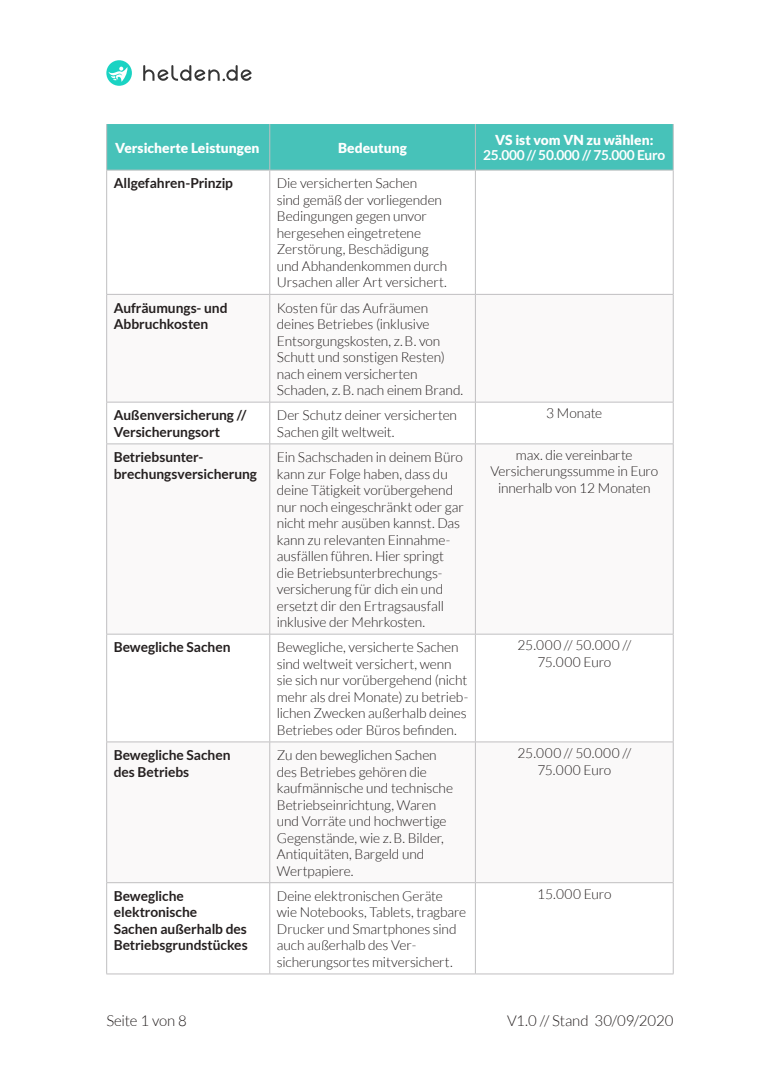
<style>
.page{position:relative;width:780px;height:1088px;background:#fff}
.page>*{position:absolute;margin:0;border:0;box-sizing:border-box;transform-origin:0 0}
.t1{font:300 15px "Lato";letter-spacing:-.01em;color:#241f1f}
.t2{font:300 13.75px/16.5px "Lato";letter-spacing:-.01em;color:#241f1f}
.t3{font:700 13.75px/16.5px "Lato";letter-spacing:-.005em;color:#241f1f}
.t4{font:300 13.75px/16.5px "Lato";letter-spacing:.025em;color:#241f1f;text-align:center}
.t5{font:900 13.75px "Lato";color:#fff}
.t6{font:700 13.75px "Lato";letter-spacing:-.02em;color:#fff}
</style>
<div class="page">
<div style="left:107px;top:124px;width:566px;height:46px;background:#47c2b9"></div>
<svg style="left:107px;top:295px;width:566px;height:587px"></svg>
<hr style="left:106px;top:170px;width:1px;height:124px;background:#c0bfc1">
<hr style="left:269px;top:170px;width:1px;height:124px;background:#c0bfc1">
<hr style="left:475px;top:170px;width:1px;height:124px;background:#c0bfc1">
<hr style="left:673px;top:170px;width:1px;height:124px;background:#c0bfc1">
<hr style="left:106px;top:295px;width:1px;height:107px;background:#c0bfc1">
<hr style="left:269px;top:295px;width:1px;height:107px;background:#c0bfc1">
<hr style="left:475px;top:295px;width:1px;height:107px;background:#c0bfc1">
<hr style="left:673px;top:295px;width:1px;height:107px;background:#c0bfc1">
<hr style="left:106px;top:402px;width:164px;height:1px;background:#c0bfc1">
<hr style="left:106px;top:402px;width:1px;height:41px;background:#c0bfc1">
<hr style="left:270px;top:402px;width:205px;height:1px;background:#c0bfc1">
<hr style="left:269px;top:402px;width:1px;height:41px;background:#c0bfc1">
<hr style="left:475px;top:402px;width:198px;height:1px;background:#c0bfc1">
<hr style="left:475px;top:402px;width:1px;height:41px;background:#c0bfc1">
<hr style="left:673px;top:402px;width:1px;height:41px;background:#c0bfc1">
<hr style="left:106px;top:443px;width:164px;height:1px;background:#c0bfc1">
<hr style="left:106px;top:444px;width:1px;height:190px;background:#c0bfc1">
<hr style="left:270px;top:443px;width:205px;height:1px;background:#c0bfc1">
<hr style="left:269px;top:444px;width:1px;height:190px;background:#c0bfc1">
<hr style="left:475px;top:443px;width:198px;height:1px;background:#c0bfc1">
<hr style="left:475px;top:444px;width:1px;height:190px;background:#c0bfc1">
<hr style="left:673px;top:444px;width:1px;height:190px;background:#c0bfc1">
<hr style="left:106px;top:634px;width:164px;height:1px;background:#c0bfc1">
<hr style="left:106px;top:634px;width:1px;height:107px;background:#c0bfc1">
<hr style="left:270px;top:634px;width:205px;height:1px;background:#c0bfc1">
<hr style="left:269px;top:634px;width:1px;height:107px;background:#c0bfc1">
<hr style="left:475px;top:634px;width:198px;height:1px;background:#c0bfc1">
<hr style="left:475px;top:634px;width:1px;height:107px;background:#c0bfc1">
<hr style="left:673px;top:634px;width:1px;height:107px;background:#c0bfc1">
<hr style="left:106px;top:741px;width:164px;height:1px;background:#c0bfc1">
<hr style="left:106px;top:742px;width:1px;height:140px;background:#c0bfc1">
<hr style="left:270px;top:741px;width:205px;height:1px;background:#c0bfc1">
<hr style="left:269px;top:742px;width:1px;height:140px;background:#c0bfc1">
<hr style="left:475px;top:741px;width:198px;height:1px;background:#c0bfc1">
<hr style="left:475px;top:742px;width:1px;height:140px;background:#c0bfc1">
<hr style="left:673px;top:742px;width:1px;height:140px;background:#c0bfc1">
<hr style="left:106px;top:882px;width:164px;height:1px;background:#c0bfc1">
<hr style="left:106px;top:883px;width:1px;height:90px;background:#c0bfc1">
<hr style="left:270px;top:882px;width:205px;height:1px;background:#c0bfc1">
<hr style="left:269px;top:883px;width:1px;height:90px;background:#c0bfc1">
<hr style="left:475px;top:882px;width:198px;height:1px;background:#c0bfc1">
<hr style="left:475px;top:883px;width:1px;height:90px;background:#c0bfc1">
<hr style="left:673px;top:883px;width:1px;height:90px;background:#c0bfc1">
<hr style="left:106px;top:973px;width:164px;height:1px;background:#c0bfc1">
<hr style="left:270px;top:973px;width:205px;height:1px;background:#c0bfc1">
<hr style="left:475px;top:973px;width:198px;height:1px;background:#c0bfc1">
<hr style="left:106px;top:124px;width:1px;height:46px;background:#c0bfc1">
<hr style="left:269px;top:124px;width:1px;height:46px;background:#c0bfc1">
<hr style="left:475px;top:124px;width:1px;height:46px;background:#c0bfc1">
<hr style="left:673px;top:124px;width:1px;height:46px;background:#c0bfc1">
<hr style="left:106px;top:170px;width:164px;height:1px;background:#c0bfc1">
<hr style="left:270px;top:170px;width:205px;height:1px;background:#c0bfc1">
<hr style="left:475px;top:170px;width:198px;height:1px;background:#c0bfc1">
<hr style="left:106px;top:294px;width:164px;height:1px;background:#c0bfc1">
<hr style="left:270px;top:294px;width:205px;height:1px;background:#c0bfc1">
<hr style="left:475px;top:294px;width:198px;height:1px;background:#c0bfc1">
<svg style="left:143px;top:65px;width:109px;height:16px"></svg>
<svg style="left:106px;top:60px;width:26px;height:26px"></svg>
<p class="t5" style="left:115px;top:139px;width:146px">Versicherte Leistungen</p>
<p class="t5" style="left:338px;top:139px;width:70px">Bedeutung</p>
<p class="t5" style="left:495px;top:132px;width:160px">VS ist vom VN zu wählen:</p>
<p class="t6" style="left:483px;top:147px;width:183px">25.000 // 50.000 // 75.000 Euro</p>
<p class="t3" style="left:114px;top:175px;width:121px">Allgefahren-Prinzip</p>
<p class="t2" style="left:277px;top:175px;width:172px">Die versicherten Sachen<br>sind gemäß der vorliegenden<br>Bedingungen gegen unvor hergesehen eingetretene<br>Zerstörung, Beschädigung und Abhandenkommen durch<br>Ursachen aller Art versichert.</p>
<p class="t3" style="left:114px;top:299px;width:115px">Aufräumungs- und<br>Abbruchkosten</p>
<p class="t2" style="left:277px;top:299px;width:188px">Kosten für das Aufräumen deines Betriebes (inklusive<br>Entsorgungskosten, z.B. von<br>Schutt und sonstigen Resten) nach einem versicherten<br>Schaden, z.B. nach einem Brand.</p>
<p class="t3" style="left:114px;top:407px;width:134px">Außenversicherung //<br>Versicherungsort</p>
<p class="t2" style="left:277px;top:407px;width:182px">Der Schutz deiner versicherten<br>Sachen gilt weltweit.</p>
<p class="t2" style="left:546px;top:405px;width:57px">3 Monate</p>
<p class="t3" style="left:114px;top:449px;width:145px">Betriebsunter&shy;brechungsversicherung</p>
<p class="t2" style="left:277px;top:449px;width:188px">Ein Sachschaden in deinem Büro kann zur Folge haben, dass du deine Tätigkeit vorübergehend nur noch eingeschränkt oder gar nicht mehr ausüben kannst. Das kann zu relevanten Einnahme&shy;ausfällen führen. Hier springt die Betriebsunterbrechungs&shy;versicherung für dich ein und ersetzt dir den Ertragsausfall inklusive der Mehrkosten.</p>
<p class="t2" style="left:490px;top:447px;width:169px;text-align:center">max. die vereinbarte<br>Versicherungssumme in Euro innerhalb von 12 Monaten</p>
<p class="t3" style="left:114px;top:639px;width:118px">Bewegliche Sachen</p>
<p class="t2" style="left:277px;top:639px;width:193px">Bewegliche, versicherte Sachen sind weltweit versichert, wenn sie sich nur vorübergehend (nicht mehr als drei Monate) zu betrieb&shy;lichen Zwecken außerhalb deines<br>Betriebes oder Büros befinden.</p>
<p class="t4" style="left:517px;top:637px;width:115px">25.000 // 50.000 //<br>75.000 Euro</p>
<p class="t3" style="left:114px;top:746px;width:118px">Bewegliche Sachen des Betriebs</p>
<p class="t2" style="left:277px;top:747px;width:178px">Zu den beweglichen Sachen des Betriebes gehören die kaufmännische und technische<br>Betriebseinrichtung, Waren und Vorräte und hochwertige<br>Gegenstände, wie z.B. Bilder,<br>Antiquitäten, Bargeld und<br>Wertpapiere.</p>
<p class="t4" style="left:517px;top:745px;width:115px">25.000 // 50.000 //<br>75.000 Euro</p>
<p class="t3" style="left:114px;top:887px;width:135px">Bewegliche elektronische<br>Sachen außerhalb des<br>Betriebsgrundstückes</p>
<p class="t2" style="left:277px;top:888px;width:191px">Deine elektronischen Geräte wie Notebooks, Tablets, tragbare<br>Drucker und Smartphones sind auch außerhalb des Ver&shy;sicherungsortes mitversichert.</p>
<p class="t2" style="left:537px;top:885px;width:76px">15.000 Euro</p>
<p class="t1" style="left:106px;top:1012px;width:82px">Seite 1 von 8</p>
<p class="t1" style="left:507px;top:1012px;width:168px">V1.0 // Stand 30/09/2020</p>
</div>
